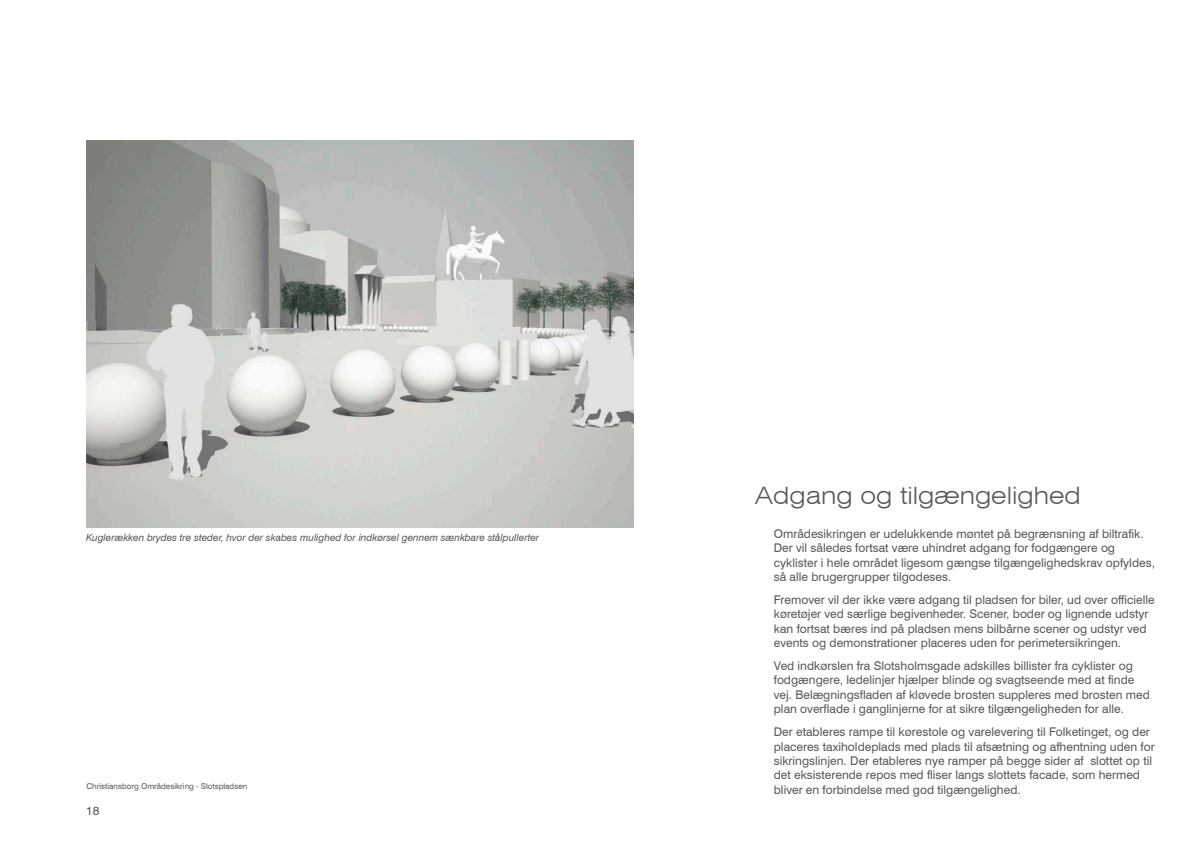
<style>
.page{position:relative;width:1191px;height:842px;background:#fff}
.page>*{position:absolute;margin:0;border:0;box-sizing:border-box;transform-origin:0 0}
.t1{font:300 expanded 24px "Swiss 721 BT";color:#57585a}
.t2{font:12px/14.4px "Swiss 721 BT";color:#57585a}
.t3{font:italic 10px "Swiss 721 BT";color:#57585a}
.t4{font:8px "Swiss 721 BT";color:#57585a}
</style>
<div class="page">
<img style="left:86px;top:141px;width:548px;height:387px">
<p class="t3" style="left:86px;top:533px;width:454px">Kuglerækken brydes tre steder, hvor der skabes mulighed for indkørsel gennem sænkbare stålpullerter</p>
<p class="t4" style="left:87px;top:782px;width:162px">Christiansborg Områdesikring - Slotspladsen</p>
<p class="t2" style="left:86px;top:803px;width:15px">18</p>
<h1 class="t1" style="left:755px;top:486px;width:327px">Adgang og tilgængelighed</h1>
<p class="t2" style="left:774px;top:526px;width:382px">Områdesikringen er udelukkende møntet på begrænsning af biltrafik.<br>Der vil således fortsat være uhindret adgang for fodgængere og cyklister i hele området ligesom gængse tilgængelighedskrav opfyldes, så alle brugergrupper tilgodeses.</p>
<p class="t2" style="left:774px;top:592px;width:382px">Fremover vil der ikke være adgang til pladsen for biler, ud over officielle køretøjer ved særlige begivenheder. Scener, boder og lignende udstyr kan fortsat bæres ind på pladsen mens bilbårne scener og udstyr ved events og demonstrationer placeres uden for perimetersikringen.</p>
<p class="t2" style="left:774px;top:658px;width:377px">Ved indkørslen fra Slotsholmsgade adskilles billister fra cyklister og fodgængere, ledelinjer hjælper blinde og svagtseende med at finde vej. Belægningsfladen af kløvede brosten suppleres med brosten med plan overflade i ganglinjerne for at sikre tilgængeligheden for alle.</p>
<p class="t2" style="left:774px;top:724px;width:382px">Der etableres rampe til kørestole og varelevering til Folketinget, og der placeres taxiholdeplads med plads til afsætning og afhentning uden for sikringslinjen. Der etableres nye ramper på begge sider af slottet op til det eksisterende repos med fliser langs slottets facade, som hermed bliver en forbindelse med god tilgængelighed.</p>
</div>
